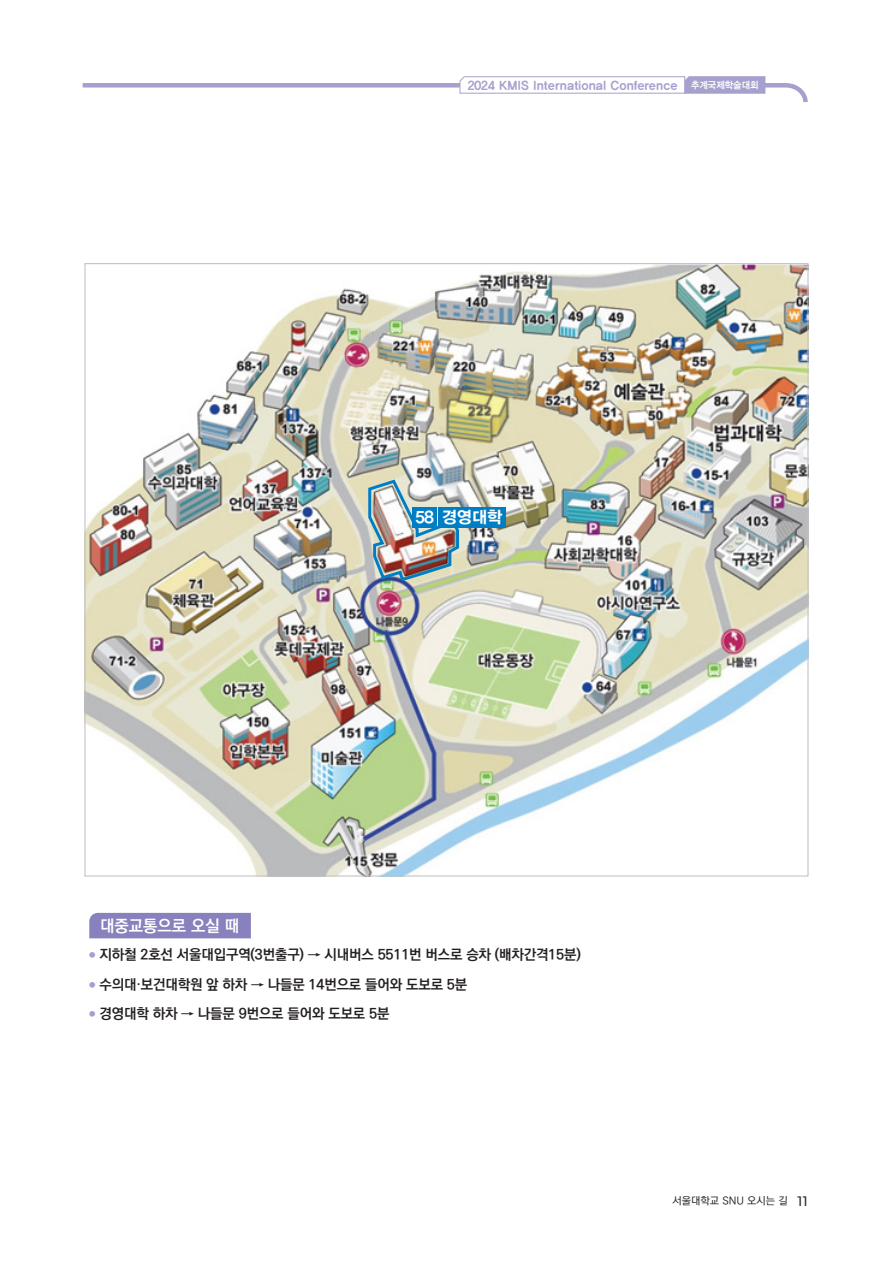
<style>
.page{position:relative;width:893px;height:1263px;background:#fff}
.page>*{position:absolute;margin:0;border:0;box-sizing:border-box;transform-origin:0 0}
.t1{font:16.5px "Ko Pub World Dotum PB";color:#fff}
.전체-시간{font:16.5px "YDIYGO350";color:#fff}
.t2{font:14.25px "Ko Pub World Dotum PB";letter-spacing:-.01em;color:#231f20}
.t3{font:12px "YDIYGO350";color:#a5a0ce}
.t4{font:10.5px "Ko Pub World Dotum PM";color:#231f20}
.t5{font:9.75px "YDIYGO340";color:#fff;scale:.94 1}
.s1{font-family:"Gmarket Sans";font-weight:500;font-size:12px}
</style>
<div class="page">
<img style="left:87px;top:265px;width:719px;height:609px">
<div style="left:89px;top:913px;width:162px;height:25px;background:#8781bd"></div>
<img style="left:367px;top:477px;width:94px;height:107px">
<div style="left:412px;top:507px;width:25px;height:21px;background:#007ec5"></div>
<div style="left:438px;top:507px;width:68px;height:21px;background:#007ec5"></div>
<svg style="left:82px;top:76px;width:726px;height:26px"></svg>
<p class="t3" style="left:468px;top:79px;width:211px">2024 KMIS International Conference</p>
<p class="t5" style="left:691px;top:79px;width:73px">추계국제학술대회</p>
<p class="전체-시간" style="left:415px;top:509px;width:20px">58</p>
<p class="전체-시간" style="left:442px;top:509px;width:62px">경영대학</p>
<p class="t1" style="left:100px;top:913px;width:141px">대중교통으로 오실 때</p>
<p class="t2" style="left:89px;top:945px;width:493px"><sup>●</sup> 지하철 2호선 서울대입구역(3번출구) → 시내버스 5511번 버스로 승차 (배차간격15분)</p>
<p class="t2" style="left:89px;top:974px;width:379px"><sup>●</sup> 수의대·보건대학원 앞 하차 → 나들문 14번으로 들어와 도보로 5분</p>
<p class="t2" style="left:89px;top:1004px;width:302px"><sup>●</sup> 경영대학 하차 → 나들문 9번으로 들어와 도보로 5분</p>
<p class="t4" style="left:673px;top:1193px;width:137px">서울대학교 SNU 오시는 길 <span class="s1">11</span></p>
</div>
